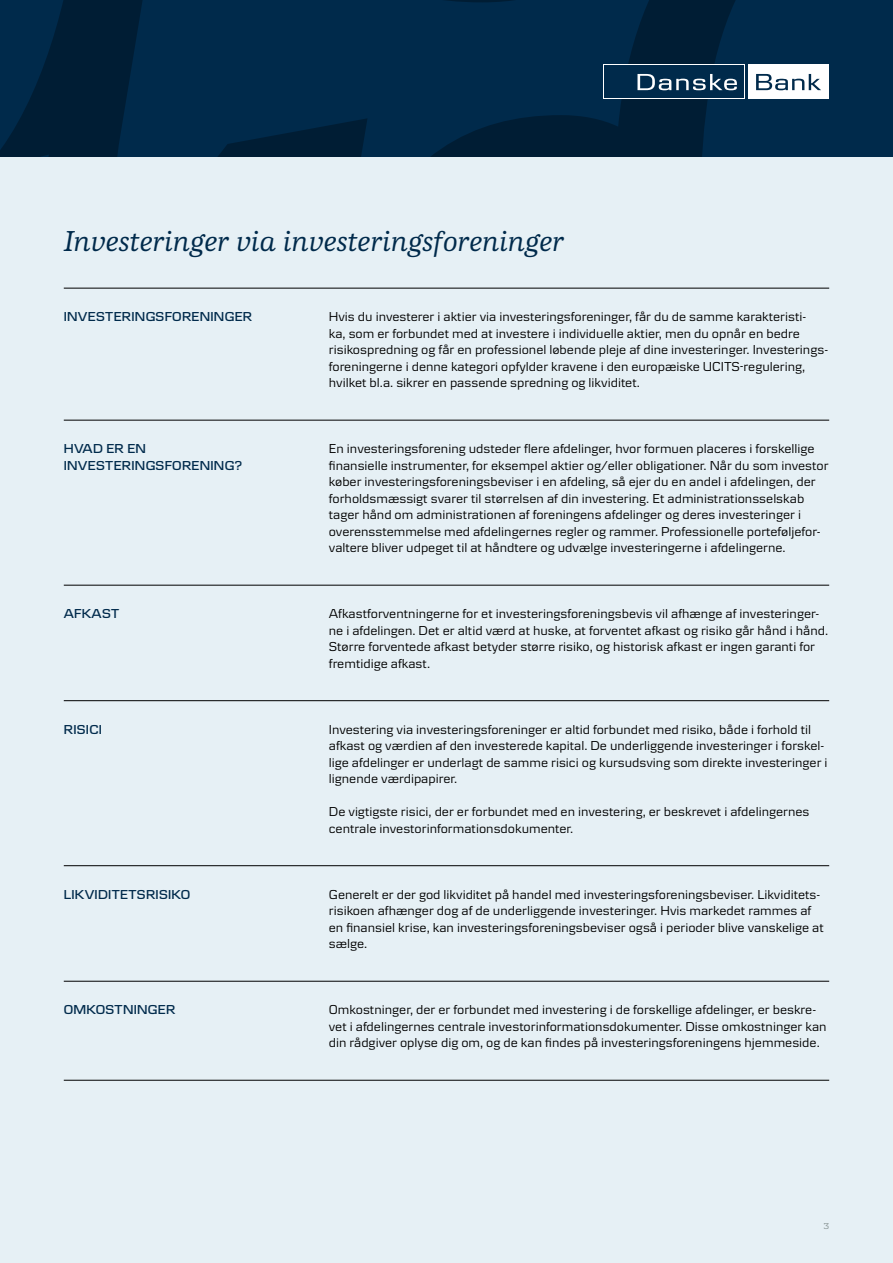
<style>
.page{position:relative;width:893px;height:1263px;background:#fff}
.page>*{position:absolute;margin:0;border:0;box-sizing:border-box;transform-origin:0 0}
.DB_Newsletter_Headli{font:italic 500 30px "Danske Human";color:#002a4b}
.DB_Newsletter_Bodyco{font:13.5px/16.5px "Danske Textv 2";color:#000}
.Mellemrub_blå_højre{font:600 13.5px/16.5px "Danske Headline";letter-spacing:.02em;color:#002a4b}
.DB_A5_Pagina_White_R{font:9px "Danske Text";color:#869292}
</style>
<div class="page">
<div style="left:0;top:151px;width:893px;height:1112px;background:#e6f0f5"></div>
<svg style="left:0;top:0;width:893px;height:156px;background:#002645"></svg>
<div style="left:748px;top:64px;width:81px;height:34px;background:#fff"></div>
<svg style="left:603px;top:64px;width:142px;height:34px"></svg>
<div style="left:604px;top:65px;width:140px;height:32px;background:#002a4b"></div>
<svg style="left:637px;top:74px;width:100px;height:16px"></svg>
<svg style="left:756px;top:74px;width:65px;height:16px"></svg>
<hr style="left:64px;top:288px;width:765px;height:1px;background:#000">
<hr style="left:64px;top:420px;width:765px;height:1px;background:#000">
<hr style="left:64px;top:585px;width:765px;height:1px;background:#000">
<hr style="left:64px;top:700px;width:765px;height:1px;background:#000">
<hr style="left:64px;top:865px;width:765px;height:1px;background:#000">
<hr style="left:64px;top:981px;width:765px;height:1px;background:#000">
<hr style="left:64px;top:1080px;width:765px;height:1px;background:#000">
<p class="DB_Newsletter_Headli" style="left:64px;top:224px;width:502px">Investeringer via investeringsforeninger</p>
<p class="Mellemrub_blå_højre" style="left:64px;top:308px;width:190px">INVESTERINGSFORENINGER</p>
<p class="DB_Newsletter_Bodyco" style="left:329px;top:308px;width:501px">Hvis du investerer i aktier via investeringsforeninger, får du de samme karakteristi-<br>ka, som er forbundet med at investere i individuelle aktier, men du opnår en bedre risikospredning og får en professionel løbende pleje af dine investeringer. Investerings&shy;foreningerne i denne kategori opfylder kravene i den europæiske UCITS-regulering, hvilket bl.a. sikrer en passende spredning og likviditet.</p>
<p class="Mellemrub_blå_højre" style="left:64px;top:440px;width:180px">HVAD ER EN<br>INVESTERINGSFORENING?</p>
<p class="DB_Newsletter_Bodyco" style="left:329px;top:440px;width:501px">En investeringsforening udsteder flere afdelinger, hvor formuen placeres i forskellige finansielle instrumenter, for eksempel aktier og/eller obligationer. Når du som investor køber investeringsforeningsbeviser i en afdeling, så ejer du en andel i afdelingen, der forholdsmæssigt svarer til størrelsen af din investering. Et administrationsselskab tager hånd om administrationen af foreningens afdelinger og deres investeringer i overensstemmelse med afdelingernes regler og rammer. Professionelle porteføljefor&shy;valtere bliver udpeget til at håndtere og udvælge investeringerne i afdelingerne.</p>
<p class="Mellemrub_blå_højre" style="left:64px;top:605px;width:57px">AFKAST</p>
<p class="DB_Newsletter_Bodyco" style="left:329px;top:605px;width:501px">Afkastforventningerne for et investeringsforeningsbevis vil afhænge af investeringer&shy;ne i afdelingen. Det er altid værd at huske, at forventet afkast og risiko går hånd i hånd.<br>Større forventede afkast betyder større risiko, og historisk afkast er ingen garanti for fremtidige afkast.</p>
<p class="Mellemrub_blå_højre" style="left:64px;top:721px;width:40px">RISICI</p>
<p class="DB_Newsletter_Bodyco" style="left:329px;top:721px;width:500px">Investering via investeringsforeninger er altid forbundet med risiko, både i forhold til afkast og værdien af den investerede kapital. De underliggende investeringer i forskel&shy;lige afdelinger er underlagt de samme risici og kursudsving som direkte investeringer i lignende værdipapirer.</p>
<p class="DB_Newsletter_Bodyco" style="left:329px;top:803px;width:482px">De vigtigste risici, der er forbundet med en investering, er beskrevet i afdelingernes centrale investorinformationsdokumenter.</p>
<p class="Mellemrub_blå_højre" style="left:64px;top:886px;width:128px">LIKVIDITETSRISIKO</p>
<p class="DB_Newsletter_Bodyco" style="left:329px;top:886px;width:497px">Generelt er der god likviditet på handel med investeringsforeningsbeviser. Likviditets&shy;risikoen afhænger dog af de underliggende investeringer. Hvis markedet rammes af en finansiel krise, kan investeringsforeningsbeviser også i perioder blive vanskelige at sælge.</p>
<p class="Mellemrub_blå_højre" style="left:64px;top:1001px;width:113px">OMKOSTNINGER</p>
<p class="DB_Newsletter_Bodyco" style="left:329px;top:1001px;width:499px">Omkostninger, der er forbundet med investering i de forskellige afdelinger, er beskre&shy;vet i afdelingernes centrale investorinformationsdokumenter. Disse omkostninger kan din rådgiver oplyse dig om, og de kan findes på investeringsforeningens hjemmeside.</p>
<p class="DB_A5_Pagina_White_R" style="left:823px;top:1221px;width:7px">3</p>
</div>
